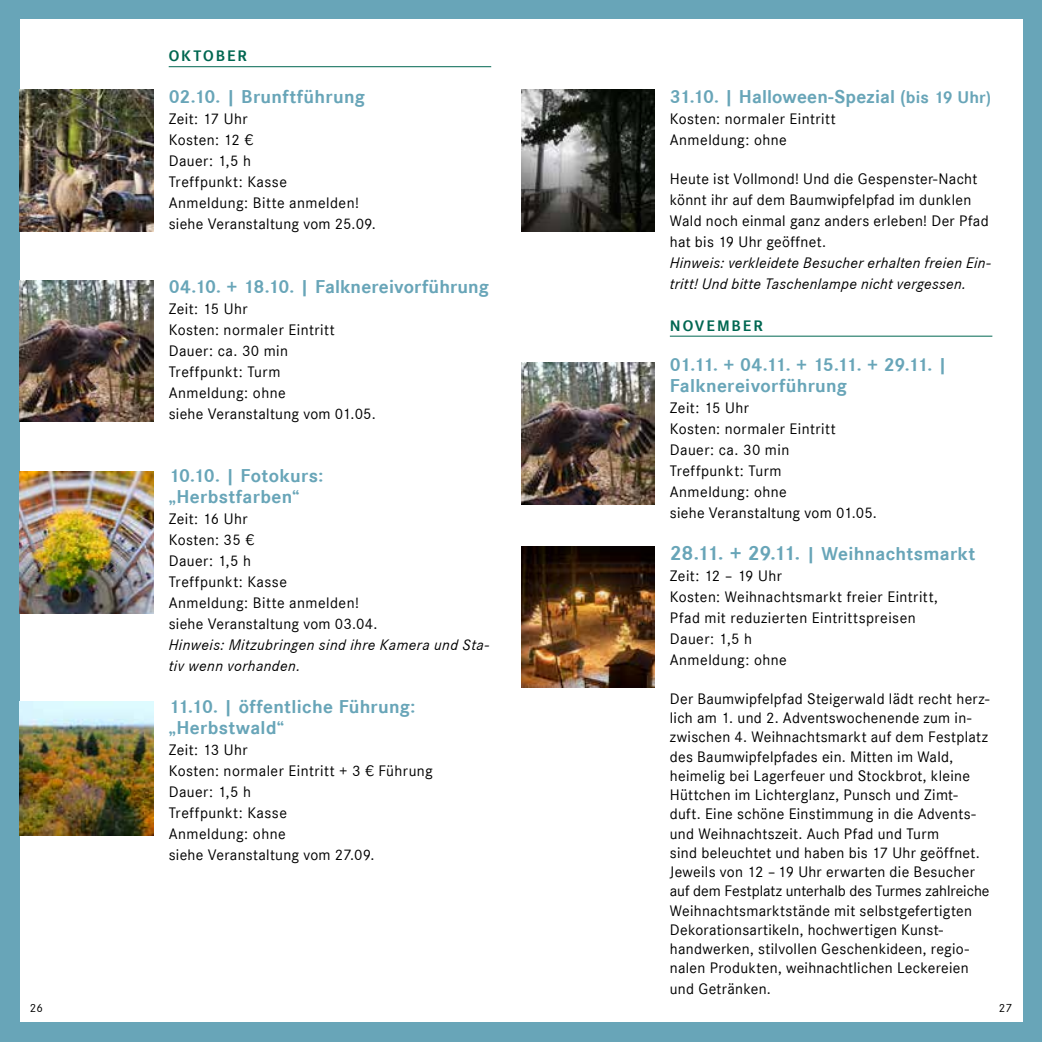
<style>
.page{position:relative;width:1042px;height:1042px;background:#fff}
.page>*{position:absolute;margin:0;border:0;box-sizing:border-box;transform-origin:0 0}
.t1{font:700 19.25px/21px "Corporate S";letter-spacing:.015em;color:#68a5b8}
.t2{font:15.75px/21px "Corporate S";letter-spacing:.02em;color:#000}
.t3{font:italic 15.75px/21px "Corporate S";letter-spacing:.02em;color:#000}
.t4{font:700 15.75px "Corporate S";letter-spacing:.125em;color:#006751}
.t5{font:12.25px "Corporate S";color:#000}
.s1{font-size:17.5px}
.s2{font-size:21px}
</style>
<div class="page">
<div style="left:0;top:0;width:1042px;height:1042px;background:linear-gradient(to right,#67a5b8,#69a6b9)"></div>
<div style="left:20px;top:20px;width:1002px;height:1002px;background:#fff"></div>
<img style="left:20px;top:90px;width:134px;height:141px">
<img style="left:20px;top:280px;width:134px;height:141px">
<img style="left:521px;top:90px;width:134px;height:141px">
<img style="left:20px;top:472px;width:134px;height:141px">
<img style="left:20px;top:701px;width:134px;height:134px">
<img style="left:521px;top:546px;width:133px;height:141px">
<img style="left:521px;top:363px;width:134px;height:141px">
<hr style="left:169px;top:66px;width:322px;height:1px;background:#006751">
<hr style="left:670px;top:336px;width:322px;height:1px;background:#006751">
<p class="t4" style="left:169px;top:47px;width:80px">OKTOBER</p>
<p class="t1" style="left:169px;top:87px;width:198px">02.10. | Brunftführung</p>
<p class="t2" style="left:169px;top:109px;width:209px">Zeit: 17 Uhr<br>Kosten: 12 €<br>Dauer: 1,5 h<br>Treffpunkt: Kasse<br>Anmeldung: Bitte anmelden! siehe Veranstaltung vom 25.09.</p>
<p class="t1" style="left:169px;top:276px;width:322px">04.10. + 18.10. | Falknereivorführung</p>
<p class="t2" style="left:169px;top:298px;width:209px">Zeit: 15 Uhr<br>Kosten: normaler Eintritt<br>Dauer: ca. 30 min<br>Treffpunkt: Turm<br>Anmeldung: ohne<br>siehe Veranstaltung vom 01.05.</p>
<p class="t1" style="left:169px;top:465px;width:156px">10.10. | Fotokurs: „Herbstfarben“</p>
<p class="t2" style="left:169px;top:508px;width:210px">Zeit: 16 Uhr<br>Kosten: 35 €<br>Dauer: 1,5 h<br>Treffpunkt: Kasse<br>Anmeldung: Bitte anmelden! siehe Veranstaltung vom 03.04.</p>
<p class="t3" style="left:169px;top:634px;width:322px">Hinweis: Mitzubringen sind ihre Kamera und Sta&shy;tiv wenn vorhanden.</p>
<p class="t1" style="left:169px;top:696px;width:248px">11.10. | öffentliche Führung: „Herbstwald“</p>
<p class="t2" style="left:169px;top:739px;width:266px">Zeit: 13 Uhr<br>Kosten: normaler Eintritt + 3 € Führung<br>Dauer: 1,5 h<br>Treffpunkt: Kasse<br>Anmeldung: ohne<br>siehe Veranstaltung vom 27.09.</p>
<p class="t1" style="left:670px;top:87px;width:323px">31.10. | Halloween-Spezial (<span class="s1">bis 19 Uhr)</span></p>
<p class="t2" style="left:670px;top:109px;width:167px">Kosten: normaler Eintritt<br>Anmeldung: ohne</p>
<p class="t2" style="left:670px;top:168px;width:320px">Heute ist Vollmond! Und die Gespenster-Nacht könnt ihr auf dem Baumwipfelpfad im dunklen Wald noch einmal ganz anders erleben! Der Pfad hat bis 19 Uhr geöffnet.</p>
<p class="t3" style="left:670px;top:252px;width:322px">Hinweis: verkleidete Besucher erhalten freien Ein&shy;tritt! Und bitte Taschenlampe nicht vergessen.</p>
<p class="t4" style="left:670px;top:317px;width:94px">NOVEMBER</p>
<p class="t1" style="left:670px;top:355px;width:279px">01.11. + 04.11. + 15.11. + 29.11. |<br>Falknereivorführung</p>
<p class="t2" style="left:670px;top:397px;width:209px">Zeit: 15 Uhr<br>Kosten: normaler Eintritt<br>Dauer: ca. 30 min<br>Treffpunkt: Turm<br>Anmeldung: ohne<br>siehe Veranstaltung vom 01.05.</p>
<p class="t1" style="left:670px;top:544px;width:307px"><span class="s2">28.11. + 29.11.</span> | Weihnachtsmarkt</p>
<p class="t2" style="left:670px;top:565px;width:270px">Zeit: 12 – 19 Uhr<br>Kosten: Weihnachtsmarkt freier Eintritt,<br>Pfad mit reduzierten Eintrittspreisen<br>Dauer: 1,5 h<br>Anmeldung: ohne</p>
<p class="t2" style="left:670px;top:689px;width:321px;line-height:19.2px">Der Baumwipfelpfad Steigerwald lädt recht herz&shy;lich am 1. und 2. Adventswochenende zum in&shy;zwischen 4. Weihnachtsmarkt auf dem Festplatz des Baumwipfelpfades ein. Mitten im Wald, heimelig bei Lagerfeuer und Stockbrot, kleine Hüttchen im Lichterglanz, Punsch und Zimt&shy;duft. Eine schöne Einstimmung in die Advents&shy;und Weihnachtszeit. Auch Pfad und Turm<br>sind beleuchtet und haben bis 17 Uhr geöffnet.<br>Jeweils von 12 – 19 Uhr erwarten die Besucher auf dem Festplatz unterhalb des Turmes zahlreiche Weihnachtsmarktstände mit selbstgefertigten Dekorationsartikeln, hochwertigen Kunst&shy;handwerken, stilvollen Geschenkideen, regio&shy;nalen Produkten, weihnachtlichen Leckereien</p>
<p class="t2" style="left:670px;top:978px;width:103px">und Getränken.</p>
<p class="t5" style="left:30px;top:1001px;width:15px">26</p>
<p class="t5" style="left:999px;top:1001px;width:15px">27</p>
</div>
